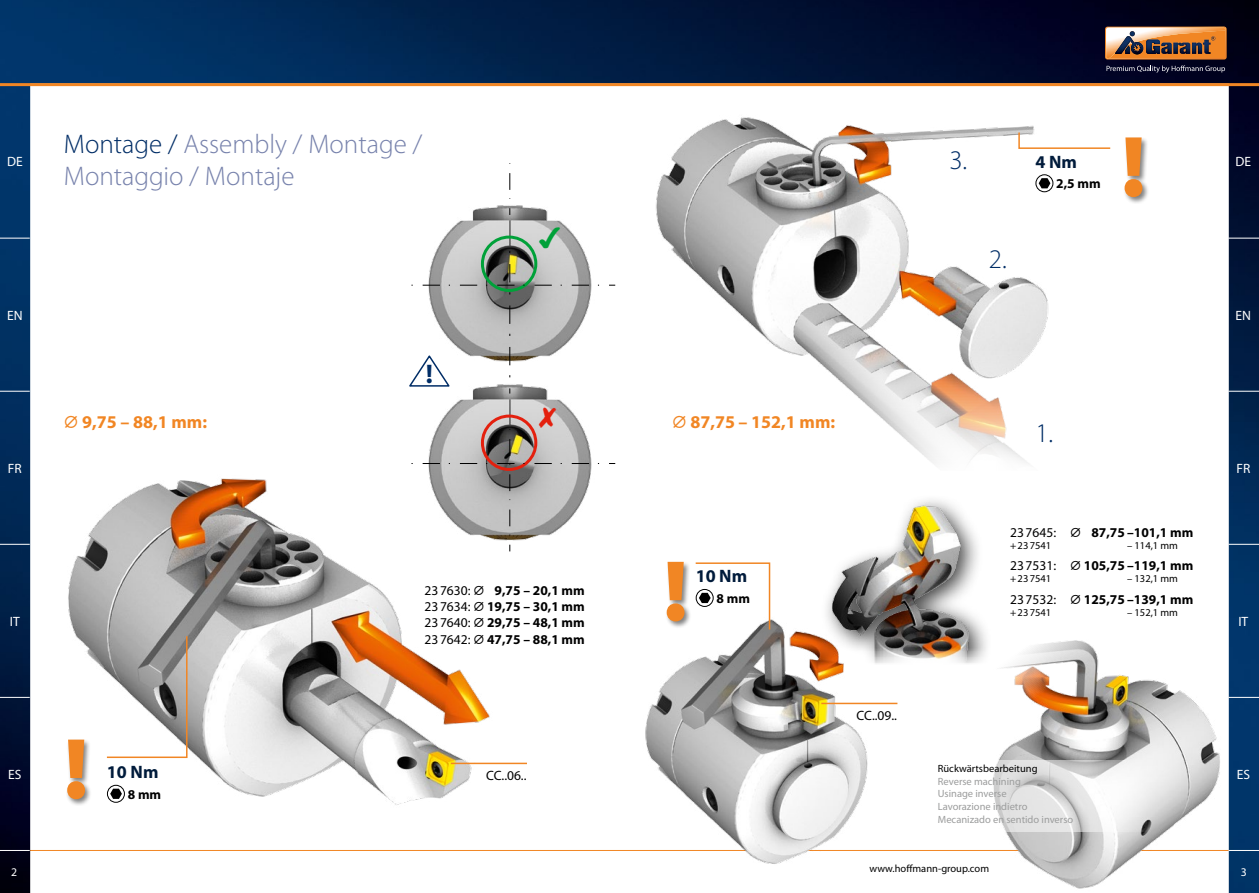
<style>
.page{position:relative;width:1259px;height:893px;background:#fff}
.page>*{position:absolute;margin:0;border:0;box-sizing:border-box;transform-origin:0 0}
.t1{font:900 87px "Myriad Pro";color:#f18624}
.Headline{font:300 27px/32.4px "Myriad Pro";color:#7782ac}
.Headline-2{font:300 27px "Myriad Pro";color:#002d66}
.Headline-3{font:700 27px "Myriad Pro";color:#002d66}
.Headline-4{font:900 27px "Myriad Pro";color:#00a139}
.Headline-5{font:900 27px "Myriad Pro";color:#e4200e}
.Copytext{font:700 18px "Myriad Pro";color:#f18624}
.Garant_Heading_IHVZ{font:700 18px "Myriad Pro";letter-spacing:.005em;color:#001b3b}
.Copytext-2{font:700 13.5px/16.2px "Myriad Pro";color:#000;text-align:justify}
.t2{font:13.5px "Myriad Pro";color:#fff}
.Copytext-3{font:13.5px "Myriad Pro";letter-spacing:-.01em;color:#000}
.GS_Fliess-Absatz{font:11.7px "Myriad Pro";color:#fff}
.Copytext-4{font:10.5px "Myriad Pro";color:#000}
.Copytext-5{font:10.5px "Myriad Pro";color:#9c9d9d}
.s1{color:#002d66}
.s2{font-weight:400}
</style>
<div class="page">
<img style="left:0;top:0;width:1259px;height:893px">
<hr style="left:0;top:83px;width:1259px;height:3px;background:#f18624">
<svg style="left:1105px;top:27px;width:121px;height:33px"></svg>
<svg style="left:1106px;top:65px;width:119px;height:8px"></svg>
<img style="left:1106px;top:27px;width:120px;height:32px">
<img style="left:1106px;top:28px;width:119px;height:2px">
<svg style="left:1106px;top:30px;width:119px;height:28px;background:#b48056"></svg>
<hr style="left:1228px;top:238px;width:31px;height:1px;background:#fff">
<hr style="left:1228px;top:391px;width:31px;height:1px;background:#fff">
<hr style="left:1228px;top:544px;width:31px;height:1px;background:#fff">
<hr style="left:0;top:238px;width:30px;height:1px;background:#fff">
<hr style="left:0;top:391px;width:30px;height:1px;background:#fff">
<hr style="left:0;top:544px;width:30px;height:1px;background:#fff">
<hr style="left:0;top:697px;width:30px;height:1px;background:#fff">
<hr style="left:0;top:850px;width:30px;height:1px;background:#fff">
<img style="left:615px;top:616px;width:265px;height:269px">
<div style="left:665px;top:561px;width:27px;height:67px;background:#000;opacity:.5"></div>
<img style="left:986px;top:640px;width:273px;height:253px">
<img style="left:57px;top:422px;width:498px;height:428px">
<img style="left:387px;top:384px;width:242px;height:179px">
<div style="left:481px;top:415px;width:56px;height:56px;border:3px solid #e4200e;border-radius:50%"></div>
<img style="left:387px;top:195px;width:242px;height:189px">
<div style="left:481px;top:236px;width:56px;height:56px;border:3px solid #00a139;border-radius:50%"></div>
<img style="left:629px;top:91px;width:557px;height:380px">
<svg style="left:411px;top:429px;width:204px;height:122px"></svg>
<svg style="left:509px;top:163px;width:1px;height:52px"></svg>
<div style="left:66px;top:738px;width:27px;height:68px;background:#000;opacity:.5"></div>
<svg style="left:107px;top:785px;width:17px;height:17px"></svg>
<div style="left:107px;top:785px;width:18px;height:18px;border:1px solid #000;border-radius:50%"></div>
<svg style="left:110px;top:789px;width:12px;height:10px"></svg>
<svg style="left:105px;top:635px;width:83px;height:124px"></svg>
<div style="left:1123px;top:136px;width:27px;height:68px;background:#000;opacity:.5"></div>
<svg style="left:1036px;top:175px;width:17px;height:17px"></svg>
<div style="left:1035px;top:174px;width:18px;height:18px;border:1px solid #000;border-radius:50%"></div>
<svg style="left:1038px;top:178px;width:12px;height:10px"></svg>
<svg style="left:1017px;top:131px;width:94px;height:19px"></svg>
<svg style="left:407px;top:251px;width:208px;height:143px"></svg>
<hr style="left:451px;top:763px;width:76px;height:1px;background:#f18624">
<img style="left:787px;top:490px;width:240px;height:217px">
<svg style="left:933px;top:760px;width:218px;height:71px"></svg>
<svg style="left:694px;top:562px;width:77px;height:69px"></svg>
<hr style="left:821px;top:703px;width:76px;height:1px;background:#f18624">
<p class="t2" style="left:7px;top:155px;width:17px">DE</p>
<p class="Headline" style="left:64px;top:128px;width:360px"><span class="s1">Montage /</span> Assembly / Montage /<br>Montaggio / Montaje</p>
<p class="Headline-2" style="left:949px;top:145px;width:19px">3.</p>
<p class="Garant_Heading_IHVZ" style="left:1035px;top:150px;width:43px">4 Nm</p>
<p class="Copytext-2" style="left:1056px;top:175px;width:46px">2,5 mm</p>
<p class="t1" style="left:1121px;top:117px;width:26px">!</p>
<p class="t2" style="left:1235px;top:155px;width:17px">DE</p>
<p class="Headline-4" style="left:538px;top:224px;width:24px">✔</p>
<p class="Headline-2" style="left:989px;top:245px;width:19px">2.</p>
<p class="t2" style="left:7px;top:308px;width:17px">EN</p>
<p class="t2" style="left:1235px;top:308px;width:17px">EN</p>
<p class="Headline-3" style="left:426px;top:356px;width:9px">!</p>
<p class="Headline-5" style="left:538px;top:401px;width:20px">✘</p>
<p class="Copytext" style="left:64px;top:410px;width:145px"><span class="s2">⌀</span> 9,75 – 88,1 mm:</p>
<p class="Copytext" style="left:672px;top:410px;width:165px"><span class="s2">⌀</span> 87,75 – 152,1 mm:</p>
<p class="Headline-2" style="left:1035px;top:419px;width:19px">1.</p>
<p class="t2" style="left:8px;top:461px;width:15px">FR</p>
<p class="t2" style="left:1236px;top:461px;width:15px">FR</p>
<p class="t2" style="left:10px;top:614px;width:11px">IT</p>
<p class="Copytext-2" style="left:424px;top:582px;width:162px"><span class="s2">237630: ⌀</span> 9,75 – 20,1 mm <span class="s2">237634: ⌀</span> 19,75 – 30,1 mm <span class="s2">237640: ⌀</span> 29,75 – 48,1 mm <span class="s2">237642: ⌀</span> 47,75 – 88,1 mm</p>
<p class="t1" style="left:663px;top:542px;width:26px">!</p>
<p class="Garant_Heading_IHVZ" style="left:695px;top:564px;width:53px">10 Nm</p>
<p class="Copytext-2" style="left:716px;top:590px;width:35px">8 mm</p>
<p class="Copytext-2" style="left:1010px;top:524px;width:185px"><span class="s2">237645: ⌀</span> 87,75 –101,1 mm</p>
<p class="Copytext-4" style="left:1010px;top:540px;width:43px">+237541</p>
<p class="Copytext-4" style="left:1127px;top:540px;width:52px">– 114,1 mm</p>
<p class="Copytext-2" style="left:1010px;top:557px;width:185px"><span class="s2">237531: ⌀</span> 105,75 –119,1 mm</p>
<p class="Copytext-4" style="left:1010px;top:573px;width:43px">+237541</p>
<p class="Copytext-4" style="left:1127px;top:573px;width:52px">– 132,1 mm</p>
<p class="Copytext-2" style="left:1010px;top:591px;width:185px"><span class="s2">237532: ⌀</span> 125,75 –139,1 mm</p>
<p class="Copytext-4" style="left:1010px;top:606px;width:43px">+237541</p>
<p class="Copytext-4" style="left:1127px;top:606px;width:52px">– 152,1 mm</p>
<p class="t2" style="left:1238px;top:614px;width:11px">IT</p>
<p class="Copytext-3" style="left:856px;top:708px;width:42px">CC..09..</p>
<p class="t2" style="left:8px;top:767px;width:15px">ES</p>
<p class="t1" style="left:64px;top:719px;width:26px">!</p>
<p class="Garant_Heading_IHVZ" style="left:107px;top:760px;width:53px">10 Nm</p>
<p class="Copytext-2" style="left:128px;top:785px;width:35px">8 mm</p>
<p class="Copytext-3" style="left:486px;top:768px;width:42px">CC..06..</p>
<p class="Copytext-4" style="left:938px;top:763px;width:101px">Rückwärtsbearbeitung</p>
<p class="Copytext-5" style="left:938px;top:775px;width:85px">Reverse machining</p>
<p class="Copytext-5" style="left:938px;top:788px;width:70px">Usinage inverse</p>
<p class="Copytext-5" style="left:938px;top:801px;width:91px">Lavorazione indietro</p>
<p class="Copytext-5" style="left:938px;top:813px;width:137px">Mecanizado en sentido inverso</p>
<p class="t2" style="left:1236px;top:767px;width:15px">ES</p>
<p class="GS_Fliess-Absatz" style="left:11px;top:866px;width:8px">2</p>
<p class="Copytext-4" style="left:869px;top:863px;width:121px">www.hoffmann-group.com</p>
<p class="GS_Fliess-Absatz" style="left:1240px;top:866px;width:8px">3</p>
</div>
